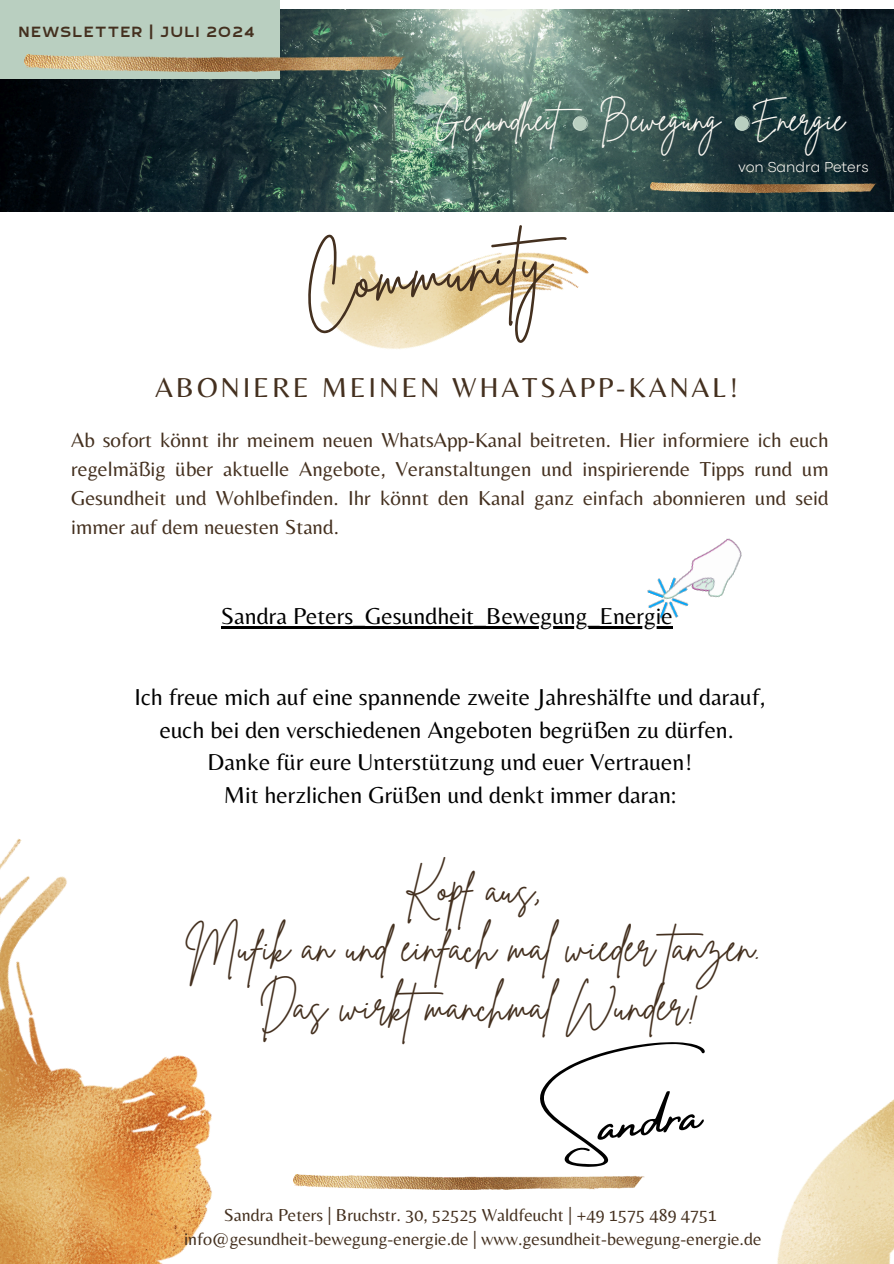
<style>
.page{position:relative;width:894px;height:1264px;background:#fff}
.page>*{position:absolute;margin:0;border:0;box-sizing:border-box;transform-origin:0 0}
.t1{font:67.5px "Brittany Signature";color:#44301f}
.t2{font:61.5px "Amsterdam Four";color:#000}
.t3{font:42px/58.5px "Brittany Signature";color:#44301f;text-align:center}
.t4{font:33px "Brittany Signature";color:#fffbf5}
.t5{font:28.5px "Belleza";letter-spacing:.095em;color:#44301f}
.t6{font:24px/32.7px "Belleza";color:#000;text-align:center}
.t7{font:21px/29.2px "Belleza";color:#44301f;text-align:justify}
.t8{font:19.5px "RTL Banana Bold";letter-spacing:.095em;color:#44301f}
.t9{font:18px "Belleza";color:#44301f}
.t10{font:300 15px "Codec Pro";color:#fffbf5}
</style>
<div class="page">
<img style="left:1px;top:10px;width:892px;height:201px">
<div style="left:0;top:0;width:280px;height:79px;background:#b9cfc0"></div>
<img style="left:25px;top:55px;width:380px;height:16px">
<img style="left:650px;top:182px;width:226px;height:10px">
<svg style="left:573px;top:116px;width:15px;height:14px"></svg>
<svg style="left:735px;top:116px;width:15px;height:14px"></svg>
<img style="left:302px;top:140px;width:289px;height:209px">
<img style="left:777px;top:1100px;width:116px;height:163px">
<img style="left:0;top:838px;width:212px;height:425px">
<img style="left:293px;top:1174px;width:351px;height:15px">
<img style="left:647px;top:538px;width:95px;height:91px">
<hr style="left:221px;top:626px;width:451px;height:3px;background:#000">
<h5 class="t8" style="left:19px;top:22px;width:237px">NEWSLETTER | JULI 2024</h5>
<h3 class="t4" style="left:434px;top:97px;width:411px">Gesundheit Bewegung Energie</h3>
<h5 class="t10" style="left:738px;top:162px;width:131px">von Sandra Peters</h5>
<p class="t1" style="left:298px;top:241px;width:250px;rotate:-6deg">Community</p>
<h2 class="t5" style="left:155px;top:370px;width:584px">ABONIERE MEINEN WHATSAPP-KANAL!</h2>
<p class="t7" style="left:71px;top:424px;width:758px">Ab sofort könnt ihr meinem neuen WhatsApp-Kanal beitreten. Hier informiere ich euch regelmäßig über aktuelle Angebote, Veranstaltungen und inspirierende Tipps rund um Gesundheit und Wohlbefinden. Ihr könnt den Kanal ganz einfach abonnieren und seid immer auf dem neuesten Stand.</p>
<p class="t6" style="left:221px;top:599px;width:453px">Sandra Peters_Gesundheit_Bewegung_Energie</p>
<p class="t6" style="left:134px;top:680px;width:632px">Ich freue mich auf eine spannende zweite Jahreshälfte und darauf, euch bei den verschiedenen Angeboten begrüßen zu dürfen.<br>Danke für eure Unterstützung und euer Vertrauen!<br>Mit herzlichen Grüßen und denkt immer daran:</p>
<p class="t3" style="left:185px;top:859px;width:576px">Kopf aus,<br>Mufik an und einfach mal wieder tanzen.<br>Das wirktmanchmal Wunder!</p>
<h1 class="t2" style="left:551px;top:1095px;width:148px;rotate:-7deg">Sandra</h1>
<h1 class="t9" style="left:224px;top:1203px;width:494px">Sandra Peters | Bruchstr. 30, 52525 Waldfeucht | +49 1575 489 4751</h1>
<h4 class="t9" style="left:184px;top:1228px;width:579px">info@gesundheit-bewegung-energie.de | www.gesundheit-bewegung-energie.de</h4>
</div>
